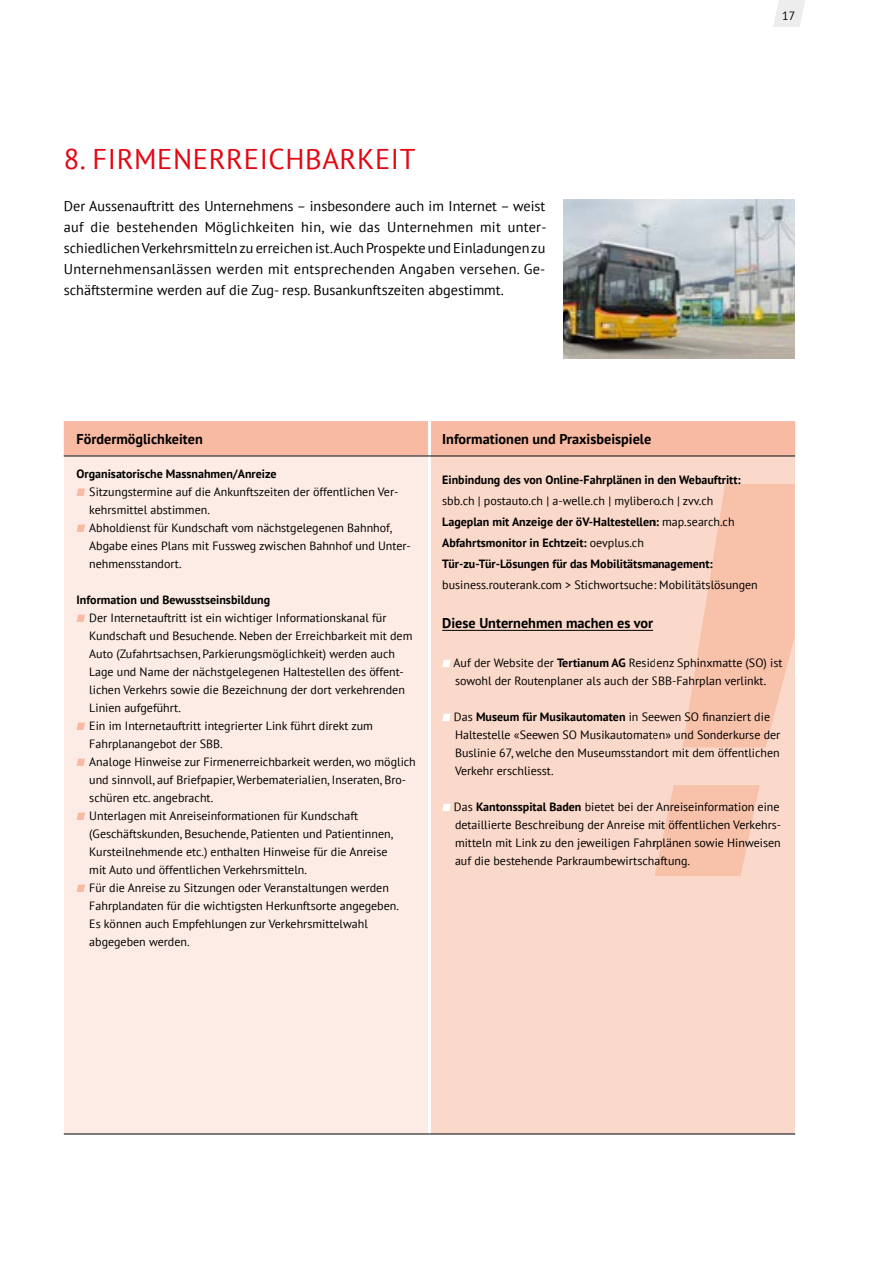
<style>
.page{position:relative;width:893px;height:1263px;background:#fff}
.page>*{position:absolute;margin:0;border:0;box-sizing:border-box;transform-origin:0 0}
.t1{font:28.5px "PT Sans";letter-spacing:.02em;color:#e30613}
.t2{font:14.25px/21px "PT Sans";color:#000;text-align:justify}
.t3{font:700 14.25px "PT Sans";color:#000}
.t4{font:12px/18px "PT Sans";color:#000}
.t5{font:700 12px/21px "PT Sans";color:#000}
.s1{font-weight:400}
.s2{font-weight:700}
</style>
<div class="page">
<svg style="left:773px;top:0;width:32px;height:27px"></svg>
<div style="left:64px;top:421px;width:731px;height:35px;background:#f8baa2"></div>
<div style="left:64px;top:456px;width:365px;height:678px;background:#fdece5"></div>
<div style="left:429px;top:456px;width:366px;height:678px;background:#fbd9ca"></div>
<hr style="left:428px;top:421px;width:3px;height:35px;background:#fff">
<hr style="left:428px;top:456px;width:3px;height:678px;background:#fff">
<hr style="left:64px;top:456px;width:365px;height:1px;background:#000">
<hr style="left:64px;top:1134px;width:365px;height:1px;background:#000">
<hr style="left:429px;top:1134px;width:366px;height:1px;background:#000">
<hr style="left:429px;top:456px;width:366px;height:1px;background:#000">
<svg style="left:77px;top:489px;width:8px;height:7px"></svg>
<svg style="left:77px;top:525px;width:8px;height:7px"></svg>
<svg style="left:77px;top:615px;width:8px;height:7px"></svg>
<svg style="left:77px;top:723px;width:8px;height:7px"></svg>
<svg style="left:77px;top:759px;width:8px;height:7px"></svg>
<svg style="left:77px;top:813px;width:8px;height:7px"></svg>
<svg style="left:77px;top:885px;width:8px;height:7px"></svg>
<hr style="left:442px;top:630px;width:211px;height:1px;background:#000">
<svg style="left:442px;top:660px;width:9px;height:7px"></svg>
<svg style="left:442px;top:714px;width:9px;height:7px"></svg>
<svg style="left:442px;top:804px;width:9px;height:7px"></svg>
<img style="left:563px;top:199px;width:232px;height:159px">
<svg style="left:655px;top:484px;width:140px;height:392px;fill:#f8c1aa"></svg>
<h1 class="t1" style="left:64px;top:141px;width:353px">8. FIRMENERREICHBARKEIT</h1>
<p class="t2" style="left:64px;top:195px;width:484px">Der Aussenauftritt des Unternehmens – insbesondere auch im Internet – weist auf die bestehenden Möglichkeiten hin, wie das Unternehmen mit unter&shy;schiedlichen Verkehrsmitteln zu erreichen ist.Auch Prospekte und Einladungen zu Unternehmensanlässen werden mit entsprechenden Angaben versehen. Ge&shy;schäftstermine werden auf die Zug- resp. Busankunftszeiten abgestimmt.</p>
<p class="t4" style="left:782px;top:7px;width:15px">17</p>
<p class="t3" style="left:77px;top:429px;width:128px">Fördermöglichkeiten</p>
<p class="t3" style="left:442px;top:429px;width:211px">Informationen und Praxisbeispiele</p>
<p class="t5" style="left:77px;top:463px;width:202px">Organisatorische Massnahmen/Anreize</p>
<p class="t4" style="left:89px;top:482px;width:323px">Sitzungstermine auf die Ankunftszeiten der öffentlichen Ver&shy;kehrsmittel abstimmen.<br>Abholdienst für Kundschaft vom nächstgelegenen Bahnhof, Abgabe eines Plans mit Fussweg zwischen Bahnhof und Unter&shy;nehmensstandort.</p>
<p class="t5" style="left:77px;top:589px;width:195px">Information und Bewusstseinsbildung</p>
<p class="t4" style="left:89px;top:608px;width:328px">Der Internetauftritt ist ein wichtiger Informationskanal für Kundschaft und Besuchende. Neben der Erreichbarkeit mit dem Auto (Zufahrtsachsen, Parkierungsmöglichkeit) werden auch Lage und Name der nächstgelegenen Haltestellen des öffent&shy;lichen Verkehrs sowie die Bezeichnung der dort verkehrenden Linien aufgeführt.<br>Ein im Internetauftritt integrierter Link führt direkt zum Fahrplanangebot der SBB.<br>Analoge Hinweise zur Firmenerreichbarkeit werden, wo möglich und sinnvoll, auf Briefpapier, Werbematerialien, Inseraten, Bro&shy;schüren etc. angebracht.<br>Unterlagen mit Anreiseinformationen für Kundschaft (Geschäftskunden, Besuchende, Patienten und Patientinnen, Kursteilnehmende etc.) enthalten Hinweise für die Anreise<br>mit Auto und öffentlichen Verkehrsmitteln.<br>Für die Anreise zu Sitzungen oder Veranstaltungen werden Fahrplandaten für die wichtigsten Herkunftsorte angegeben.<br>Es können auch Empfehlungen zur Verkehrsmittelwahl abgegeben werden.</p>
<p class="t5" style="left:442px;top:469px;width:300px">Einbindung des von Online-Fahrplänen in den Webauftritt:</p>
<p class="t5" style="left:442px;top:490px;width:294px"><span class="s1">sbb.ch | postauto.ch | a-welle.ch | mylibero.ch | zvv.ch </span>Lageplan mit Anzeige der öV-Haltestellen: <span class="s1">map.search.ch </span>Abfahrtsmonitor in Echtzeit: <span class="s1">oevplus.ch </span>Tür-zu-Tür-Lösungen für das Mobilitätsmanagement:</p>
<p class="t4" style="left:442px;top:576px;width:317px">business.routerank.com &gt; Stichwortsuche: Mobilitätslösungen</p>
<p class="t3" style="left:442px;top:614px;width:212px">Diese Unternehmen machen es vor</p>
<p class="t4" style="left:454px;top:654px;width:330px">Auf der Website der <span class="s2">Tertianum AG</span> Residenz Sphinxmatte (SO) ist sowohl der Routenplaner als auch der SBB-Fahrplan verlinkt.</p>
<p class="t4" style="left:454px;top:708px;width:328px">Das <span class="s2">Museum für Musikautomaten</span> in Seewen SO finanziert die Haltestelle «Seewen SO Musikautomaten» und Sonderkurse der Buslinie 67, welche den Museumsstandort mit dem öffentlichen Verkehr erschliesst.</p>
<p class="t4" style="left:454px;top:798px;width:329px">Das <span class="s2">Kantonsspital Baden</span> bietet bei der Anreiseinformation eine detaillierte Beschreibung der Anreise mit öffentlichen Verkehrs&shy;mitteln mit Link zu den jeweiligen Fahrplänen sowie Hinweisen auf die bestehende Parkraumbewirtschaftung.</p>
</div>
